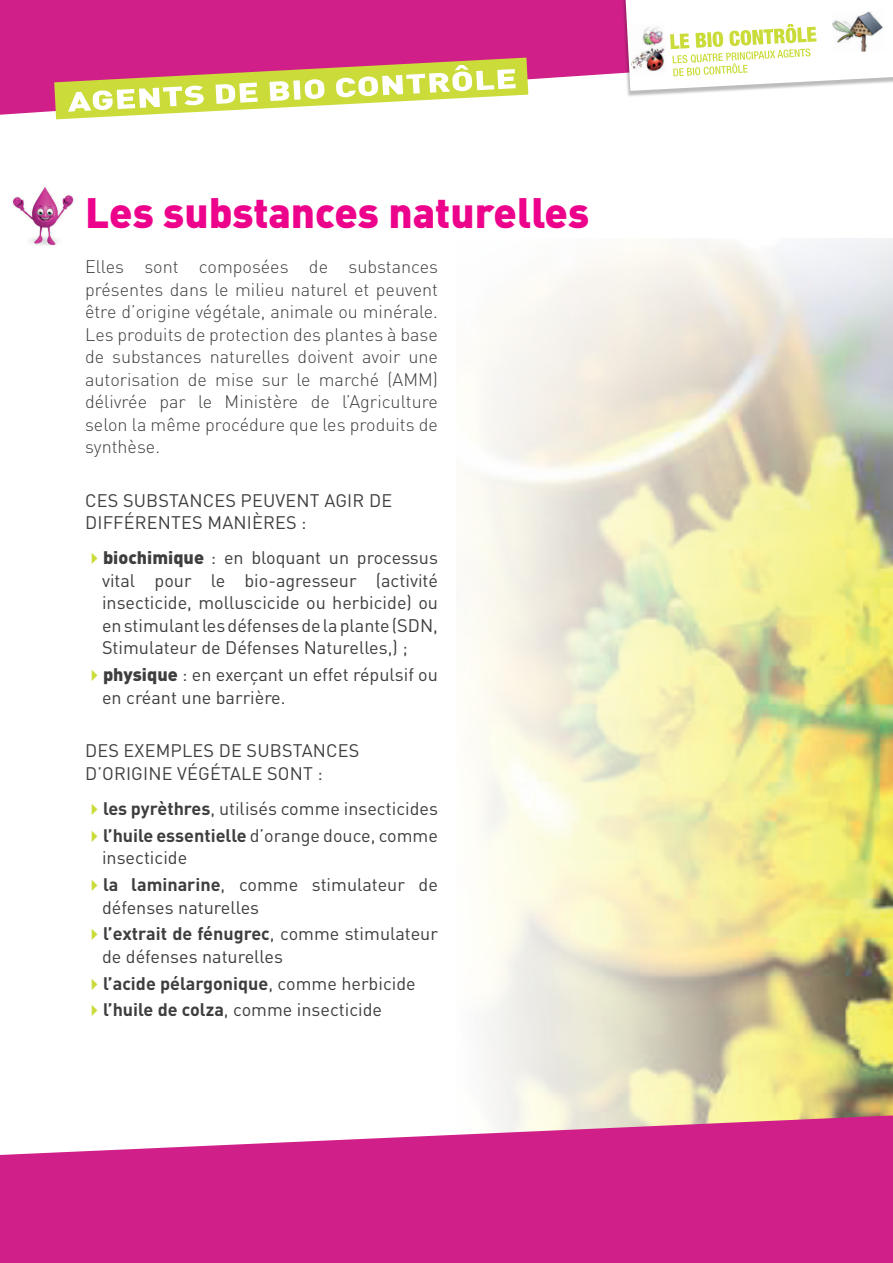
<style>
.page{position:relative;width:893px;height:1263px;background:#fff}
.page>*{position:absolute;margin:0;border:0;box-sizing:border-box;transform-origin:0 0}
.t1{font:900 42px "DIN Pro";color:#ed028c}
.t2{font:18px/22.5px "DIN Pro";color:#3e3e3f}
.t3{font:300 18px/22.5px "DIN Pro";color:#3e3e3f;text-align:justify}
.t4{font:700 18px "DIN Pro";color:#3e3e3f}
.s1{color:#cadb3a}
.s2{font-weight:900}
.s3{font-weight:700}
.s4{font-weight:400}
</style>
<div class="page">
<img style="left:468px;top:238px;width:425px;height:877px">
<svg style="left:0;top:0;width:621px;height:115px;background:#d43192"></svg>
<div style="left:621px;top:0;width:272px;height:97px;background:#231f20;opacity:.3"></div>
<svg style="left:626px;top:0;width:267px;height:91px"></svg>
<svg style="left:54px;top:58px;width:474px;height:61px"></svg>
<img style="left:11px;top:187px;width:63px;height:59px">
<svg style="left:0;top:1115px;width:893px;height:148px;background:#d63d97"></svg>
<h1 class="t1" style="left:85px;top:184px;width:506px">Les substances naturelles</h1>
<p class="t3" style="left:85px;top:255px;width:354px">Elles sont composées de substances présentes dans le milieu naturel et peuvent être d’origine végétale, animale ou minérale.<br>Les produits de protection des plantes à base de substances naturelles doivent avoir une autorisation de mise sur le marché (AMM) délivrée par le Ministère de l’Agriculture selon la même procédure que les produits de synthèse.</p>
<p class="t2" style="left:85px;top:488px;width:308px">CES SUBSTANCES PEUVENT AGIR DE<br>DIFFÉRENTES MANIÈRES :</p>
<p class="t2" style="left:102px;top:546px;width:337px;text-align:justify;text-indent:-17px"><span class="s1">✔</span><span class="s2">biochimique</span> : en bloquant un processus vital pour le bio-agresseur (activité insecticide, molluscicide ou herbicide) ou en stimulant les défenses de la plante (SDN, Stimulateur de Défenses Naturelles,) ;</p>
<p class="t2" style="left:102px;top:663px;width:337px;text-indent:-17px"><span class="s1">✔</span><span class="s2">physique</span> : en exerçant un effet répulsif ou en créant une barrière.</p>
<p class="t2" style="left:85px;top:739px;width:276px">DES EXEMPLES DE SUBSTANCES<br>D’ORIGINE VÉGÉTALE SONT :</p>
<p class="t2" style="left:85px;top:796px;width:354px"><span class="s1">✔</span><span class="s3">les pyrèthres</span>, utilisés comme insecticides</p>
<p class="t2" style="left:102px;top:823px;width:337px;text-indent:-17px"><span class="s1">✔</span><span class="s3">l’huile essentielle</span> d’orange douce, comme insecticide</p>
<p class="t2" style="left:102px;top:872px;width:337px;text-indent:-17px"><span class="s1">✔</span><span class="s3">la laminarine</span>, comme stimulateur de défenses naturelles</p>
<p class="t2" style="left:102px;top:922px;width:337px;text-indent:-17px"><span class="s1">✔</span><span class="s3">l’extrait de fénugrec</span>, comme stimulateur de défenses naturelles</p>
<p class="t4" style="left:85px;top:971px;width:332px"><span class="s1">✔</span>l’acide pélargonique<span class="s4">, comme herbicide</span></p>
<p class="t2" style="left:85px;top:998px;width:299px"><span class="s1">✔</span><span class="s3">l’huile de colza</span>, comme insecticide</p>
</div>
